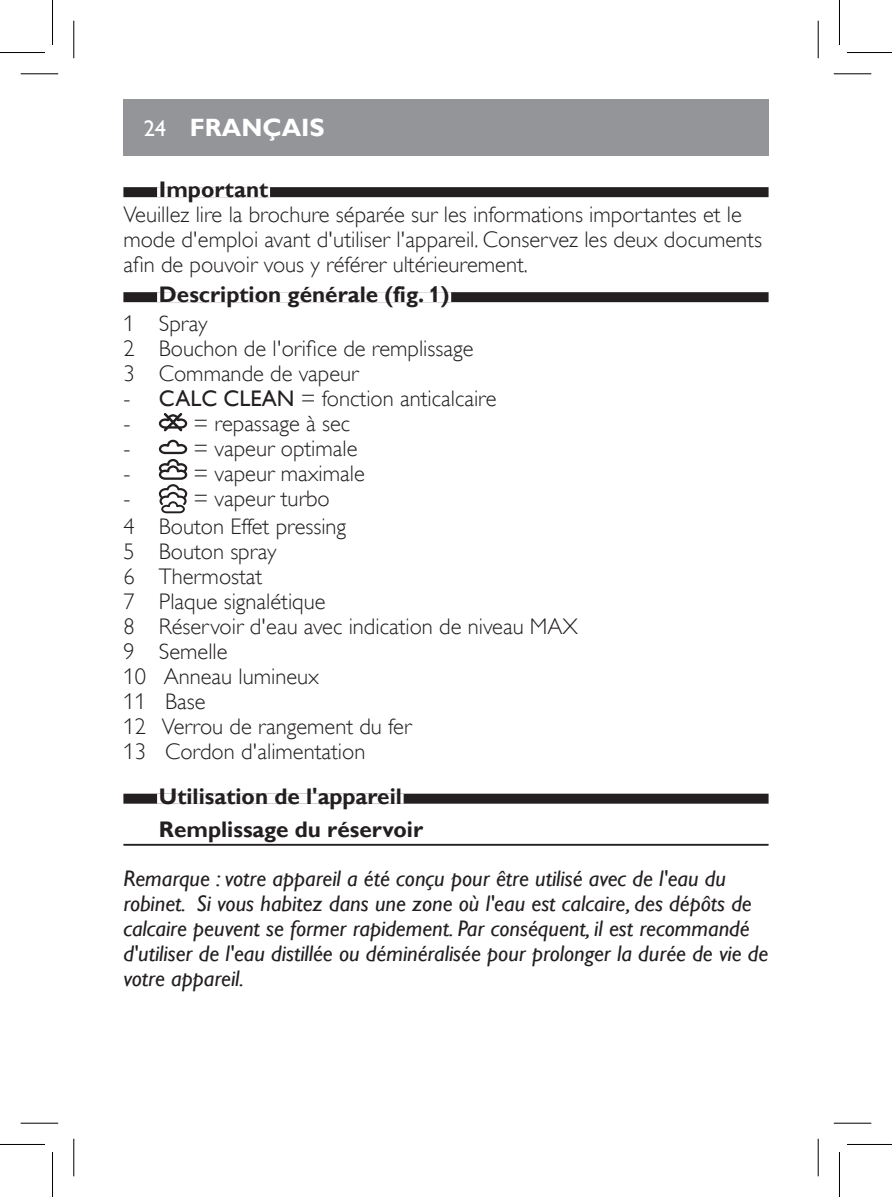
<style>
.page{position:relative;width:892px;height:1197px;background:#fff}
.page>*{position:absolute;margin:0;border:0;box-sizing:border-box;transform-origin:0 0}
.t1{font:700 25px "Gill Sans Alt One WGL";color:#fff}
.t2{font:22.5px/25px "Gill Sans Alt One WGL Light";color:#231f20}
.t3{font:italic 22.5px/25px "Gill Sans Alt One WGL";color:#231f20}
.t4{font:700 22.5px/33px "Gill Sans Alt One WGL";color:#231f20}
.s1{font-weight:400;font-size:22.5px}
.s2{font-family:"Gill Sans Alt One WGL"}
</style>
<div class="page">
<div style="left:123px;top:187px;width:645px;height:10px;background:#231f20"></div>
<div style="left:157px;top:187px;width:113px;height:10px;background:#fff"></div>
<div style="left:123px;top:292px;width:645px;height:10px;background:#231f20"></div>
<div style="left:157px;top:292px;width:294px;height:10px;background:#fff"></div>
<div style="left:123px;top:793px;width:645px;height:10px;background:#231f20"></div>
<div style="left:157px;top:793px;width:246px;height:10px;background:#fff"></div>
<hr style="left:123px;top:843px;width:645px;height:2px;background:#231f20">
<svg style="left:159px;top:413px;width:28px;height:18px"></svg>
<svg style="left:159px;top:439px;width:28px;height:74px"></svg>
<div style="left:123px;top:99px;width:645px;height:56px;background:#939598"></div>
<hr style="left:21px;top:73px;width:37px;height:1px;background:#000">
<hr style="left:833px;top:73px;width:38px;height:1px;background:#000">
<hr style="left:21px;top:1122px;width:37px;height:1px;background:#000">
<hr style="left:833px;top:1122px;width:38px;height:1px;background:#000">
<hr style="left:73px;top:21px;width:1px;height:37px;background:#000">
<hr style="left:73px;top:1138px;width:1px;height:38px;background:#000">
<hr style="left:817px;top:21px;width:1px;height:37px;background:#000">
<hr style="left:817px;top:1138px;width:1px;height:38px;background:#000">
<hr style="left:0;top:52px;width:45px;height:1px;background:#000">
<hr style="left:847px;top:52px;width:45px;height:1px;background:#000">
<hr style="left:0;top:1143px;width:45px;height:1px;background:#000">
<hr style="left:847px;top:1143px;width:45px;height:1px;background:#000">
<hr style="left:52px;top:0;width:1px;height:45px;background:#000">
<hr style="left:52px;top:1151px;width:1px;height:45px;background:#000">
<hr style="left:839px;top:0;width:1px;height:45px;background:#000">
<hr style="left:839px;top:1151px;width:1px;height:45px;background:#000">
<p class="t1" style="left:144px;top:118px;width:182px"><span class="s1">24</span> FRANÇAIS</p>
<p class="t4" style="left:159px;top:175px;width:111px">Important</p>
<p class="t2" style="left:123px;top:202px;width:640px">Veuillez lire la brochure séparée sur les informations importantes et le mode d'emploi avant d'utiliser l'appareil. Conservez les deux documents afin de pouvoir vous y référer ultérieurement.</p>
<p class="t4" style="left:159px;top:280px;width:292px">Description générale (fig. 1)</p>
<p class="t2" style="left:123px;top:312px;width:351px">1 Spray<br>2 Bouchon de l'orifice de remplissage<br>3 Commande de vapeur</p>
<p class="t2" style="left:123px;top:387px;width:374px">- <span class="s2">CALC CLEAN</span> = fonction anticalcaire -</p>
<p class="t2" style="left:193px;top:411px;width:158px">= repassage à sec</p>
<p class="t2" style="left:123px;top:437px;width:9px">-</p>
<p class="t2" style="left:193px;top:437px;width:165px">= vapeur optimale</p>
<p class="t2" style="left:123px;top:462px;width:9px">-</p>
<p class="t2" style="left:193px;top:462px;width:173px">= vapeur maximale</p>
<p class="t2" style="left:123px;top:487px;width:9px">-</p>
<p class="t2" style="left:123px;top:485px;width:224px;line-height:28.5px;text-indent:70px">= vapeur turbo<br>4 Bouton Effet pressing</p>
<p class="t2" style="left:123px;top:541px;width:456px">5 Bouton spray<br>6 Thermostat<br>7 Plaque signalétique<br>8 Réservoir d'eau avec indication de niveau MAX<br>9 Semelle<br>10 Anneau lumineux<br>11 Base<br>12 Verrou de rangement du fer<br>13 Cordon d'alimentation</p>
<p class="t4" style="left:159px;top:781px;width:266px">Utilisation de l'appareil<br>Remplissage du réservoir</p>
<p class="t3" style="left:123px;top:867px;width:646px">Remarque : votre appareil a été conçu pour être utilisé avec de l'eau du robinet. Si vous habitez dans une zone où l'eau est calcaire, des dépôts de calcaire peuvent se former rapidement. Par conséquent, il est recommandé d'utiliser de l'eau distillée ou déminéralisée pour prolonger la durée de vie de votre appareil.</p>
</div>
